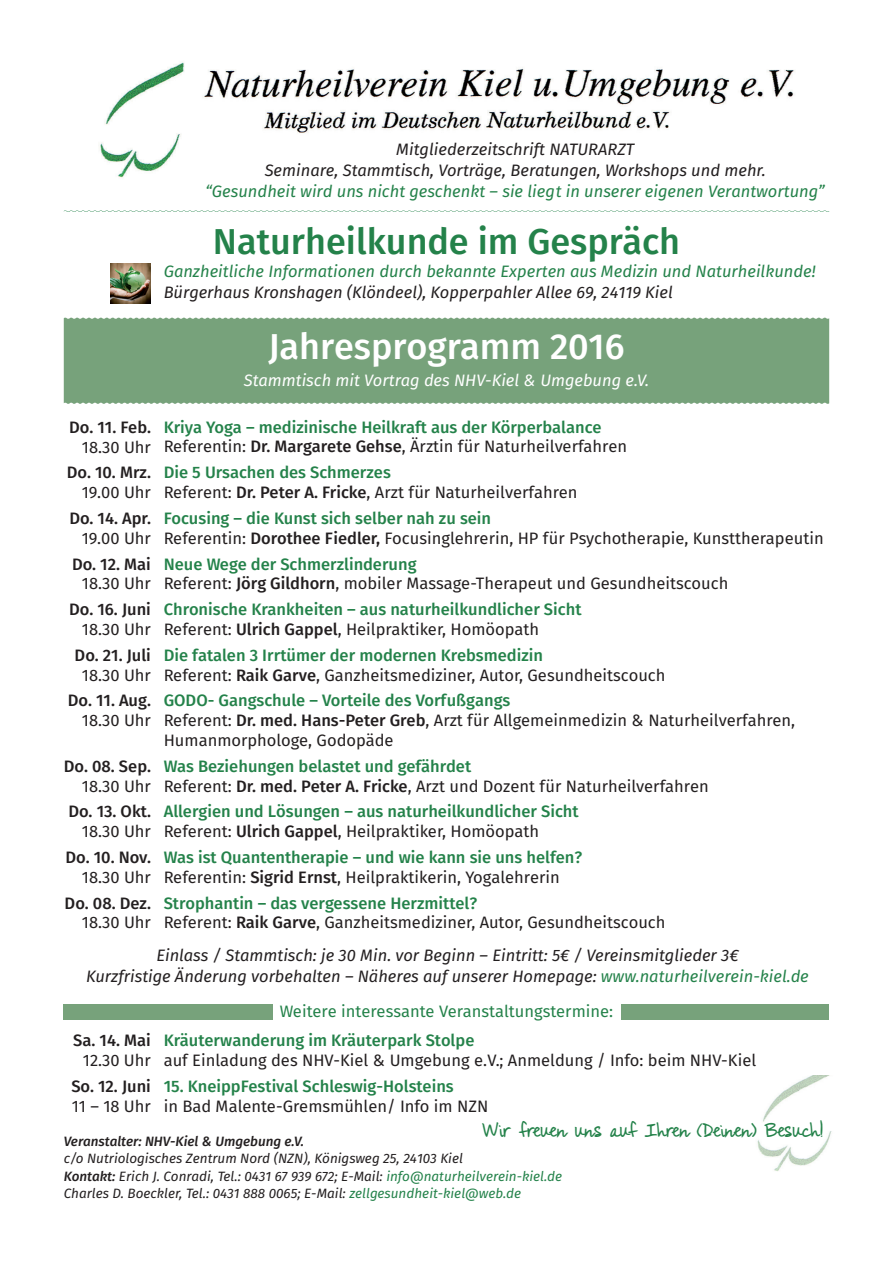
<style>
.page{position:relative;width:893px;height:1263px;background:#fff}
.page>*{position:absolute;margin:0;border:0;box-sizing:border-box;transform-origin:0 0}
.t1{font:500 36px "Fira Sans";color:#24824a}
.t2{font:500 36px "Fira Sans";color:#fff}
.t3{font:700 21px "KG You Wont Bring Me Down";color:#24824a}
.t4{font:16.5px/19.8px "Fira Sans";color:#231f20}
.t5{font:500 16.5px/19.8px "Fira Sans";color:#24824a}
.t6{font:italic 16.5px/21px "Fira Sans";color:#231f20;text-align:center}
.t7{font:italic 16.5px "Fira Sans";color:#24824a}
.t8{font:500 16.5px "Fira Sans";color:#231f20}
.t9{font:italic 16.5px "Fira Sans";color:#fff}
.t10{font:16.5px "Fira Sans";color:#24824a}
.t11{font:italic 13.5px/17.4px "Fira Sans";color:#231f20}
.t12{font:italic 500 13.5px "Fira Sans";color:#231f20}
.s1{font-weight:400;color:#231f20}
.s2{color:#231f20}
.s3{font-weight:500;color:#24824a}
.s4{font-weight:500}
.s5{color:#24824a}
</style>
<div class="page">
<div style="left:64px;top:1004px;width:765px;height:15px;background:#77a27b"></div>
<div style="left:273px;top:998px;width:348px;height:27px;background:#fff"></div>
<img style="left:757px;top:1075px;width:75px;height:96px">
<div style="left:64px;top:318px;width:765px;height:86px;background:#77a27b"></div>
<img style="left:100px;top:62px;width:695px;height:116px">
<img style="left:111px;top:263px;width:40px;height:40px">
<svg style="left:64px;top:210px;width:765px;height:2px"></svg>
<p class="t6" style="left:265px;top:140px;width:502px">Mitgliederzeitschrift NATURARZT<br>Seminare, Stammtisch, Vorträge, Beratungen, Workshops und mehr.</p>
<p class="t7" style="left:205px;top:180px;width:621px">“Gesundheit wird uns nicht geschenkt – sie liegt in unserer eigenen Verantwortung”</p>
<h1 class="t1" style="left:213px;top:216px;width:469px">Naturheilkunde im Gespräch</h1>
<p class="t7" style="left:164px;top:260px;width:653px">Ganzheitliche Informationen durch bekannte Experten aus Medizin und Naturheilkunde!</p>
<p class="t6" style="left:164px;top:283px;width:511px">Bürgerhaus Kronshagen (Klöndeel), Kopperpahler Allee 69, 24119 Kiel</p>
<h1 class="t2" style="left:268px;top:321px;width:358px">Jahresprogramm 2016</h1>
<p class="t9" style="left:244px;top:368px;width:407px">Stammtisch mit Vortrag des NHV-Kiel &amp; Umgebung e.V.</p>
<p class="t5" style="left:164px;top:418px;width:465px">Kriya Yoga – medizinische Heilkraft aus der Körperbalance<br><span class="s1">Referentin:</span> <span class="s2">Dr. Margarete Gehse</span><span class="s1">, Ärztin für Naturheilverfahren</span></p>
<p class="t4" style="left:164px;top:464px;width:415px"><span class="s3">Die 5 Ursachen des Schmerzes<br></span>Referent: <span class="s4">Dr. Peter A. Fricke</span>, Arzt für Naturheilverfahren</p>
<p class="t4" style="left:164px;top:509px;width:661px"><span class="s3">Focusing – die Kunst sich selber nah zu sein<br></span>Referentin: <span class="s4">Dorothee Fiedler,</span> Focusinglehrerin, HP für Psychotherapie, Kunsttherapeutin</p>
<p class="t4" style="left:164px;top:555px;width:566px"><span class="s3">Neue Wege der Schmerzlinderung<br></span>Referent: <span class="s4">Jörg Gildhorn</span>, mobiler Massage-Therapeut und Gesundheitscouch</p>
<p class="t5" style="left:164px;top:601px;width:419px">Chronische Krankheiten – aus naturheilkundlicher Sicht<br><span class="s1">Referent:</span> <span class="s2">Ulrich Gappel</span><span class="s1">, Heilpraktiker, Homöopath</span></p>
<p class="t4" style="left:164px;top:646px;width:503px"><span class="s3">Die fatalen 3 Irrtümer der modernen Krebsmedizin<br></span>Referent: <span class="s4">Raik Garve</span>, Ganzheitsmediziner, Autor, Gesundheitscouch</p>
<p class="t4" style="left:164px;top:692px;width:633px"><span class="s3">GODO- Gangschule – Vorteile des Vorfußgangs<br></span>Referent: <span class="s4">Dr. med. Hans-Peter Greb</span>, Arzt für Allgemeinmedizin &amp; Naturheilverfahren,<br>Humanmorphologe, Godopäde</p>
<p class="t4" style="left:164px;top:757px;width:547px"><span class="s3">Was Beziehungen belastet und gefährdet<br></span>Referent: <span class="s4">Dr. med. Peter A. Fricke</span>, Arzt und Dozent für Naturheilverfahren</p>
<p class="t5" style="left:164px;top:803px;width:416px">Allergien und Lösungen – aus naturheilkundlicher Sicht<br><span class="s1">Referent:</span> <span class="s2">Ulrich Gappel</span><span class="s1">, Heilpraktiker, Homöopath</span></p>
<p class="t5" style="left:164px;top:848px;width:420px">Was ist Quantentherapie – und wie kann sie uns helfen?<br><span class="s1">Referentin:</span> <span class="s2">Sigrid Ernst</span><span class="s1">, Heilpraktikerin, Yogalehrerin</span></p>
<p class="t4" style="left:164px;top:894px;width:503px"><span class="s3">Strophantin – das vergessene Herzmittel?<br></span>Referent: <span class="s4">Raik Garve</span>, Ganzheitsmediziner, Autor, Gesundheitscouch</p>
<p class="t8" style="left:69px;top:415px;width:83px">Do. 11. Feb.</p>
<p class="t4" style="left:82px;top:438px;width:70px">18.30 Uhr</p>
<p class="t8" style="left:67px;top:461px;width:86px">Do. 10. Mrz.</p>
<p class="t4" style="left:82px;top:484px;width:71px">19.00 Uhr</p>
<p class="t8" style="left:69px;top:507px;width:83px">Do. 14. Apr.</p>
<p class="t4" style="left:82px;top:529px;width:71px">19.00 Uhr</p>
<p class="t8" style="left:72px;top:552px;width:80px">Do. 12. Mai</p>
<p class="t4" style="left:82px;top:575px;width:70px">18.30 Uhr</p>
<p class="t8" style="left:69px;top:598px;width:83px">Do. 16. Juni</p>
<p class="t4" style="left:82px;top:620px;width:70px">18.30 Uhr</p>
<p class="t8" style="left:75px;top:643px;width:78px">Do. 21. Juli</p>
<p class="t4" style="left:82px;top:666px;width:70px">18.30 Uhr</p>
<p class="t8" style="left:68px;top:689px;width:84px">Do. 11. Aug.</p>
<p class="t4" style="left:82px;top:712px;width:70px">18.30 Uhr</p>
<p class="t8" style="left:64px;top:754px;width:89px">Do. 08. Sep.</p>
<p class="t4" style="left:82px;top:777px;width:70px">18.30 Uhr</p>
<p class="t8" style="left:68px;top:800px;width:84px">Do. 13. Okt.</p>
<p class="t4" style="left:82px;top:823px;width:70px">18.30 Uhr</p>
<p class="t8" style="left:66px;top:846px;width:87px">Do. 10. Nov.</p>
<p class="t4" style="left:82px;top:868px;width:70px">18.30 Uhr</p>
<p class="t8" style="left:65px;top:891px;width:88px">Do. 08. Dez.</p>
<p class="t4" style="left:82px;top:914px;width:70px">18.30 Uhr</p>
<p class="t6" style="left:86px;top:946px;width:724px">Einlass / Stammtisch: je 30 Min. vor Beginn – Eintritt: 5€ / Vereinsmitglieder 3€<br>Kurzfristige Änderung vorbehalten – Näheres auf unserer Homepage: <span class="s5">www.naturheilverein-kiel.de</span></p>
<p class="t10" style="left:280px;top:999px;width:335px">Weitere interessante Veranstaltungstermine:</p>
<p class="t8" style="left:73px;top:1029px;width:79px">Sa. 14. Mai</p>
<p class="t4" style="left:83px;top:1052px;width:70px">12.30 Uhr</p>
<p class="t8" style="left:71px;top:1074px;width:81px">So. 12. Juni</p>
<p class="t4" style="left:72px;top:1097px;width:81px">11 – 18 Uhr</p>
<p class="t5" style="left:164px;top:1032px;width:312px">Kräuterwanderung im Kräuterpark Stolpe</p>
<p class="t4" style="left:164px;top:1052px;width:594px">auf Einladung des NHV-Kiel &amp; Umgebung e.V.; Anmeldung / Info: beim NHV-Kiel</p>
<p class="t5" style="left:164px;top:1077px;width:292px">15. KneippFestival Schleswig-Holsteins</p>
<p class="t4" style="left:164px;top:1097px;width:326px">in Bad Malente-Gremsmühlen/ Info im NZN</p>
<p class="t3" style="left:482px;top:1117px;width:343px">Wir freuen uns auf Ihren (Deinen) Besuch!</p>
<p class="t12" style="left:64px;top:1132px;width:242px">Veranstalter: NHV-Kiel &amp; Umgebung e.V.</p>
<p class="t11" style="left:64px;top:1151px;width:500px">c/o Nutriologisches Zentrum Nord (NZN), Königsweg 25, 24103 Kiel<br><span class="s4">Kontakt:</span> Erich J. Conradi, Tel.: 0431 67 939 672; E-Mail: <span class="s5">info@naturheilverein-kiel.de<br></span>Charles D. Boeckler, Tel.: 0431 888 0065; E-Mail: <span class="s5">zellgesundheit-kiel@web.de</span></p>
</div>
